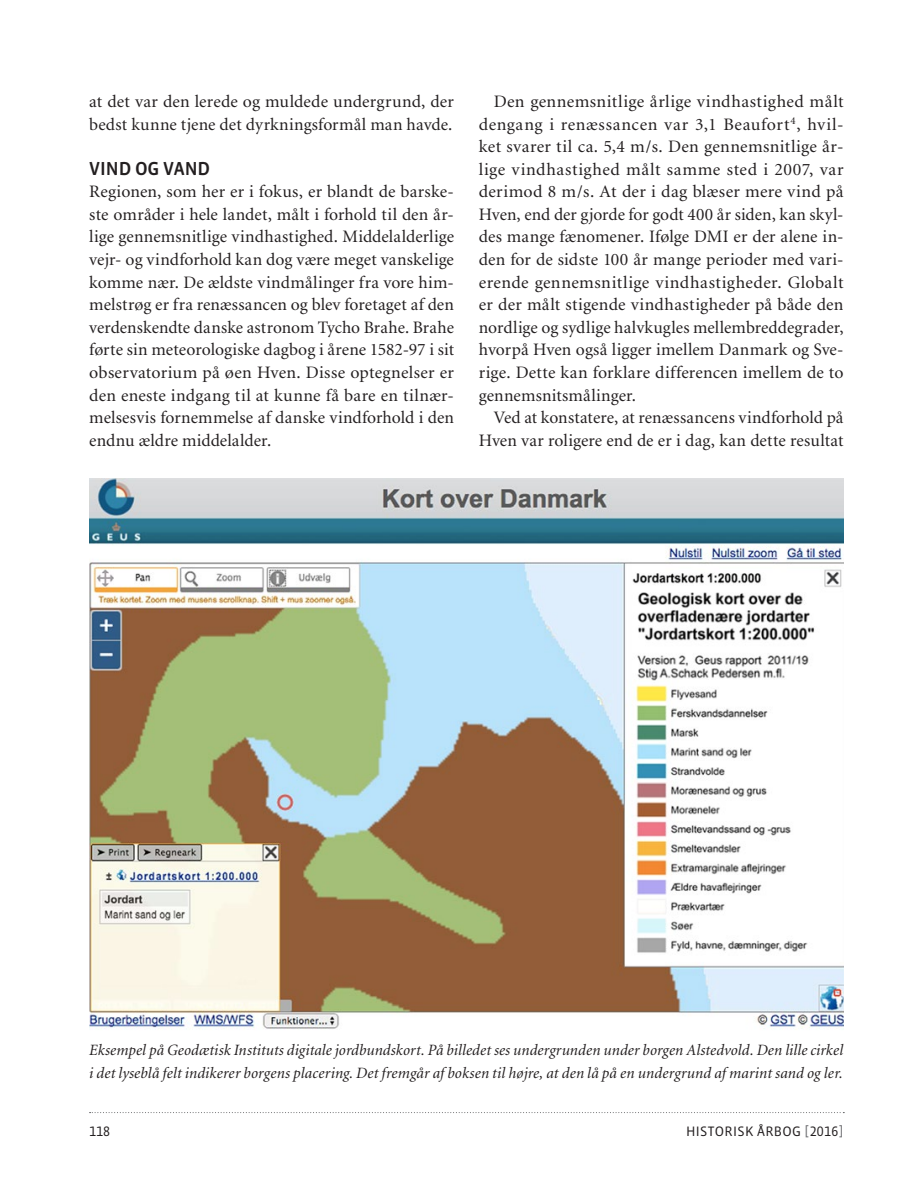
<style>
.page{position:relative;width:918px;height:1191px;background:#fff}
.page>*{position:absolute;margin:0;border:0;box-sizing:border-box;transform-origin:0 0}
.Mellemrubrik{font:500 19.25px "Vista Sans OT";letter-spacing:-.005em;color:#231f20}
.Brødtekst_m__indryk{font:17.5px/22.6px "Minion";letter-spacing:.005em;color:#231f20}
.Brødtekst_u__indryk{font:17.5px/22.6px "Minion";letter-spacing:.005em;color:#231f20;text-align:justify}
.Billedtekst{font:italic 15.75px/22.6px "Minion";letter-spacing:.01em;color:#231f20}
.t1{font:14px "Vista Sans OT";letter-spacing:.025em;color:#231f20}
.s1{color:#6c6d70}
</style>
<div class="page">
<img style="left:89px;top:479px;width:754px;height:550px">
<svg style="left:90px;top:1112px;width:754px;height:1px"></svg>
<p class="Brødtekst_m__indryk" style="left:89px;top:91px;width:366px">at det var den lerede og muldede undergrund, der bedst kunne tjene det dyrkningsformål man havde.</p>
<p class="Mellemrubrik" style="left:89px;top:158px;width:122px">VIND OG VAND</p>
<p class="Brødtekst_u__indryk" style="left:89px;top:181px;width:366px">Regionen, som her er i fokus, er blandt de barske&shy;ste områder i hele landet, målt i forhold til den år&shy;lige gennemsnitlige vindhastighed. Middelalderlige vejr- og vindforhold kan dog være meget vanskelige komme nær. De ældste vindmålinger fra vore him&shy;melstrøg er fra renæssancen og blev foretaget af den verdenskendte danske astronom Tycho Brahe. Brahe førte sin meteorologiske dagbog i årene 1582-97 i sit observatorium på øen Hven. Disse optegnelser er den eneste indgang til at kunne få bare en tilnær&shy;melsesvis fornemmelse af danske vindforhold i den endnu ældre middelalder.</p>
<p class="Brødtekst_m__indryk" style="left:479px;top:91px;width:366px;text-align:justify;text-indent:15px">Den gennemsnitlige årlige vindhastighed målt dengang i renæssancen var 3,1 Beaufort<sup>4</sup>, hvil&shy;ket svarer til ca. 5,4 m/s. Den gennemsnitlige år&shy;lige vindhastighed målt samme sted i 2007, var derimod 8 m/s. At der i dag blæser mere vind på Hven, end der gjorde for godt 400 år siden, kan skyl&shy;des mange fænomener. Ifølge DMI er der alene in&shy;den for de sidste 100 år mange perioder med vari&shy;erende gennemsnitlige vindhastigheder. Globalt er der målt stigende vindhastigheder på både den nordlige og sydlige halvkugles mellembreddegrader, hvorpå Hven også ligger imellem Danmark og Sve&shy;rige. Dette kan forklare differencen imellem de to gennemsnitsmålinger.</p>
<p class="Brødtekst_m__indryk" style="left:479px;top:407px;width:366px;text-align:right">Ved at konstatere, at renæssancens vindforhold på<br>Hven var roligere end de er i dag, kan dette resultat</p>
<p class="Billedtekst" style="left:89px;top:1039px;width:755px">Eksempel på Geodætisk Instituts digitale jordbundskort. På billedet ses undergrunden under borgen Alstedvold. Den lille cirkel i det lyseblå felt indikerer borgens placering. Det fremgår af boksen til højre, at den lå på en undergrund af marint sand og ler.</p>
<p class="t1" style="left:89px;top:1124px;width:22px">118</p>
<p class="t1" style="left:686px;top:1124px;width:159px">HISTORISK ÅRBOG <span class="s1">[</span>2016<span class="s1">]</span></p>
</div>
